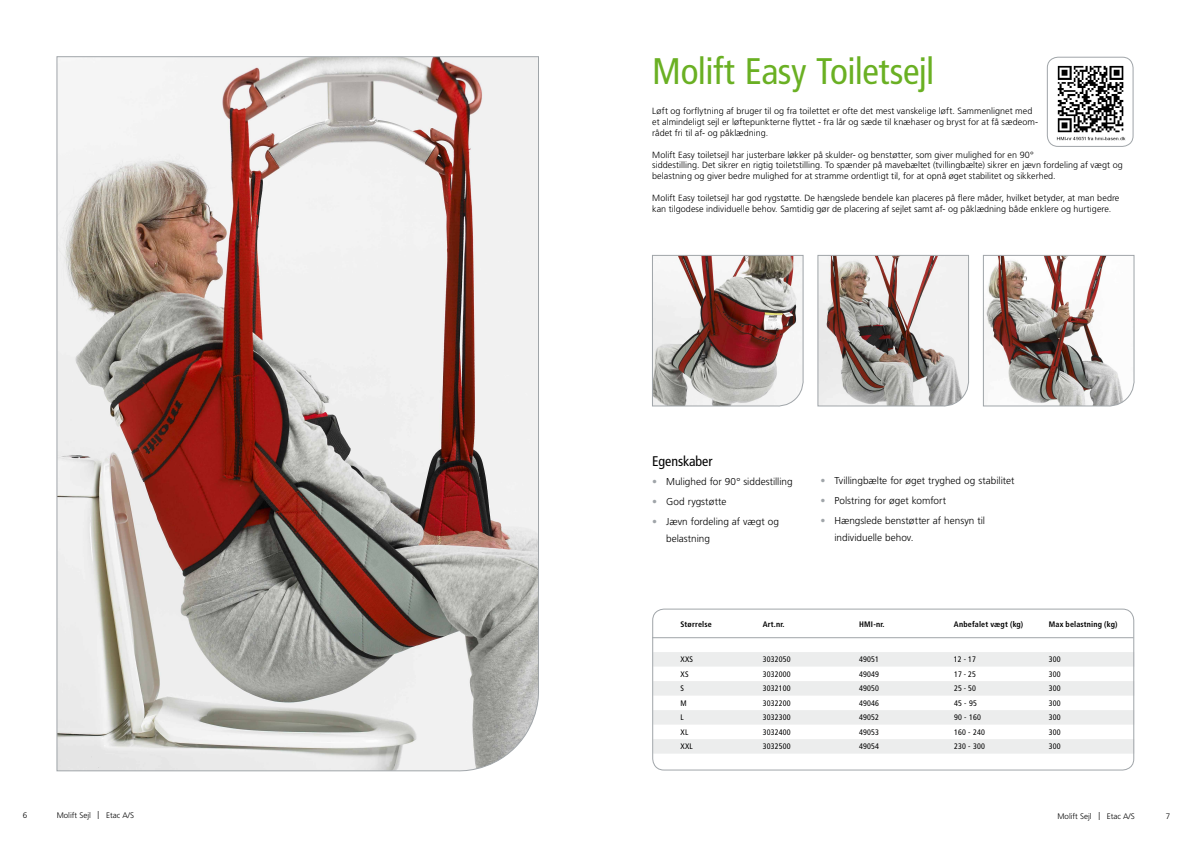
<style>
.page{position:relative;width:1191px;height:842px;background:#fff}
.page>*{position:absolute;margin:0;border:0;box-sizing:border-box;transform-origin:0 0}
.t1{font:condensed 37px "Frutiger LT Std";letter-spacing:-.015em;color:#6ab023}
.t2{font:condensed 14px "Frutiger";letter-spacing:-.005em;color:#000}
.t3{font:300 10px/17px "Frutiger LT Std";color:#000}
.t4{font:300 9px/10.8px "Frutiger LT Std";letter-spacing:.005em;color:#000}
.t5{font:condensed 8px "Frutiger LT Std";letter-spacing:.02em;color:#000}
.t6{font:700 condensed 8px "Frutiger LT Std";letter-spacing:.02em;color:#000}
.t7{font:300 8px "Frutiger LT Std";color:#000}
.s1{color:#a0a5a9}
</style>
<div class="page">
<svg style="left:652px;top:255px;width:152px;height:152px"></svg>
<img style="left:817px;top:255px;width:152px;height:152px">
<img style="left:983px;top:255px;width:152px;height:152px">
<hr style="left:652px;top:637px;width:481px;height:1px;background:#a0a5a9">
<svg style="left:654px;top:652px;width:478px;height:102px;fill:#eceded"></svg>
<div style="left:652px;top:609px;width:482px;height:161px;border:1px solid #a0a5a9;border-radius:11px"></div>
<img style="left:56px;top:56px;width:483px;height:716px">
<img style="left:1049px;top:58px;width:83px;height:83px">
<div style="left:1046px;top:57px;width:87px;height:90px;border:1px solid #a0a5a9;border-radius:11px"></div>
<h1 class="t1" style="left:652px;top:50px;width:284px">Molift Easy Toiletsejl</h1>
<p class="t4" style="left:652px;top:106px;width:387px">Løft og forflytning af bruger til og fra toilettet er ofte det mest vanskelige løft. Sammenlignet med et almindeligt sejl er løftepunkterne flyttet - fra lår og sæde til knæhaser og bryst for at få sædeom&shy;rådet fri til af- og påklædning.</p>
<p class="t4" style="left:652px;top:149px;width:472px">Molift Easy toiletsejl har justerbare løkker på skulder- og benstøtter, som giver mulighed for en 90°<br>siddestilling. Det sikrer en rigtig toiletstilling. To spænder på mavebæltet (tvillingbælte) sikrer en jævn fordeling af vægt og belastning og giver bedre mulighed for at stramme ordentligt til, for at opnå øget stabilitet og sikkerhed.</p>
<p class="t4" style="left:652px;top:192px;width:469px">Molift Easy toiletsejl har god rygstøtte. De hængslede bendele kan placeres på flere måder, hvilket betyder, at man bedre kan tilgodese individuelle behov. Samtidig gør de placering af sejlet samt af- og påklædning både enklere og hurtigere.</p>
<h2 class="t2" style="left:652px;top:452px;width:62px">Egenskaber</h2>
<p class="t3" style="left:652px;top:473px;width:142px"><span class="s1">•</span> Mulighed for 90° siddestilling</p>
<p class="t3" style="left:652px;top:493px;width:76px"><span class="s1">•</span> God rygstøtte</p>
<p class="t3" style="left:666px;top:513px;width:114px;text-indent:-14px"><span class="s1">•</span> Jævn fordeling af vægt og belastning</p>
<p class="t3" style="left:820px;top:472px;width:195px"><span class="s1">•</span> Tvillingbælte for øget tryghed og stabilitet</p>
<p class="t3" style="left:820px;top:492px;width:127px"><span class="s1">•</span> Polstring for øget komfort</p>
<p class="t3" style="left:834px;top:512px;width:152px;text-indent:-14px"><span class="s1">•</span> Hængslede benstøtter af hensyn til individuelle behov.</p>
<p class="t6" style="left:680px;top:619px;width:33px">Størrelse</p>
<p class="t6" style="left:763px;top:619px;width:23px">Art.nr.</p>
<p class="t6" style="left:859px;top:619px;width:27px">HMI-nr.</p>
<p class="t6" style="left:954px;top:619px;width:71px">Anbefalet vægt (kg)</p>
<p class="t6" style="left:1048px;top:619px;width:70px">Max belastning (kg)</p>
<p class="t5" style="left:680px;top:655px;width:14px">XXS</p>
<p class="t5" style="left:763px;top:655px;width:29px">3032050</p>
<p class="t5" style="left:859px;top:655px;width:21px">49051</p>
<p class="t5" style="left:954px;top:655px;width:24px">12 - 17</p>
<p class="t5" style="left:1048px;top:655px;width:13px">300</p>
<p class="t5" style="left:680px;top:669px;width:10px">XS</p>
<p class="t5" style="left:763px;top:669px;width:29px">3032000</p>
<p class="t5" style="left:859px;top:669px;width:21px">49049</p>
<p class="t5" style="left:954px;top:669px;width:24px">17 - 25</p>
<p class="t5" style="left:1048px;top:669px;width:13px">300</p>
<p class="t5" style="left:680px;top:684px;width:5px">S</p>
<p class="t5" style="left:763px;top:684px;width:29px">3032100</p>
<p class="t5" style="left:859px;top:684px;width:21px">49050</p>
<p class="t5" style="left:954px;top:684px;width:24px">25 - 50</p>
<p class="t5" style="left:1048px;top:684px;width:13px">300</p>
<p class="t5" style="left:680px;top:698px;width:8px">M</p>
<p class="t5" style="left:763px;top:698px;width:29px">3032200</p>
<p class="t5" style="left:859px;top:698px;width:21px">49046</p>
<p class="t5" style="left:954px;top:698px;width:24px">45 - 95</p>
<p class="t5" style="left:1048px;top:698px;width:13px">300</p>
<p class="t5" style="left:680px;top:713px;width:5px">L</p>
<p class="t5" style="left:763px;top:713px;width:29px">3032300</p>
<p class="t5" style="left:859px;top:713px;width:21px">49052</p>
<p class="t5" style="left:954px;top:713px;width:28px">90 - 160</p>
<p class="t5" style="left:1048px;top:713px;width:13px">300</p>
<p class="t5" style="left:680px;top:727px;width:9px">XL</p>
<p class="t5" style="left:763px;top:727px;width:29px">3032400</p>
<p class="t5" style="left:859px;top:727px;width:21px">49053</p>
<p class="t5" style="left:954px;top:727px;width:32px">160 - 240</p>
<p class="t5" style="left:1048px;top:727px;width:13px">300</p>
<p class="t5" style="left:680px;top:742px;width:14px">XXL</p>
<p class="t5" style="left:763px;top:742px;width:29px">3032500</p>
<p class="t5" style="left:859px;top:742px;width:21px">49054</p>
<p class="t5" style="left:954px;top:742px;width:32px">230 - 300</p>
<p class="t5" style="left:1048px;top:742px;width:13px">300</p>
<p class="t7" style="left:23px;top:811px;width:6px">6</p>
<p class="t7" style="left:57px;top:811px;width:79px">Molift Sejl | Etac A/S</p>
<p class="t7" style="left:1057px;top:812px;width:79px">Molift Sejl | Etac A/S</p>
<p class="t7" style="left:1166px;top:812px;width:6px">7</p>
</div>
